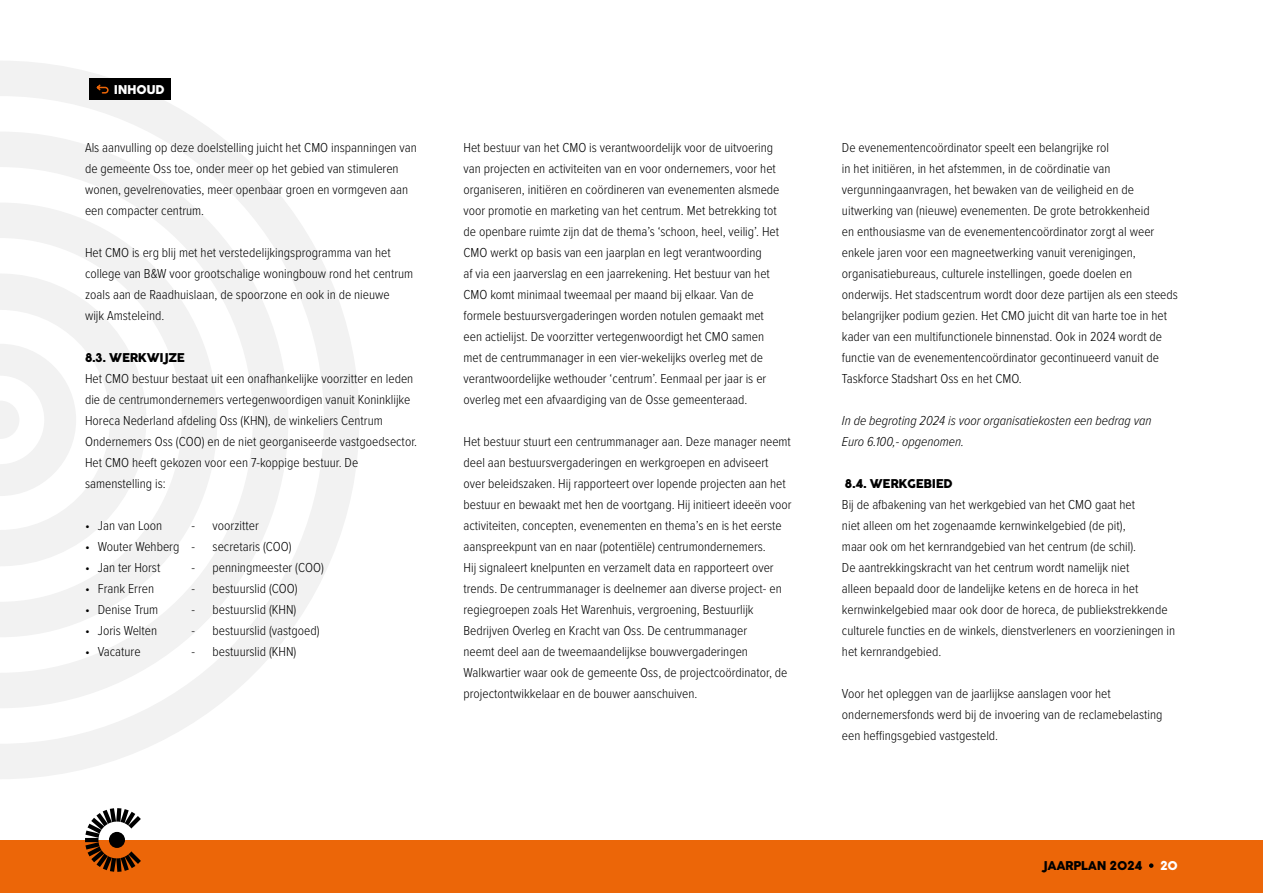
<style>
.page{position:relative;width:1263px;height:893px;background:#fff}
.page>*{position:absolute;margin:0;border:0;box-sizing:border-box;transform-origin:0 0}
.t1{font:300 13.5px/21px "Proxima Nova Cond";color:#000}
.t2{font:italic 300 13.5px/21px "Proxima Nova Cond";color:#000}
.t3{font:12px "Cocogoose Pro";letter-spacing:-.025em;color:#000}
.t4{font:12px "Cocogoose Pro";letter-spacing:-.025em;color:#fff}
</style>
<div class="page">
<div style="left:0;top:840px;width:1263px;height:53px;background:#ec6608"></div>
<svg style="left:85px;top:808px;width:56px;height:64px"></svg>
<div style="left:109px;top:832px;width:16px;height:16px;background:#000;border-radius:50%"></div>
<svg style="left:1149px;top:863px;width:4px;height:5px"></svg>
<svg style="left:0;top:61px;width:359px;height:718px"></svg>
<svg style="left:0;top:132px;width:288px;height:576px"></svg>
<svg style="left:0;top:203px;width:217px;height:434px;fill:#f2f2f2"></svg>
<svg style="left:0;top:273px;width:146px;height:293px"></svg>
<div style="left:89px;top:79px;width:82px;height:21px;background:#000"></div>
<svg style="left:96px;top:84px;width:13px;height:10px"></svg>
<p class="t4" style="left:114px;top:81px;width:52px">INHOUD</p>
<p class="t1" style="left:85px;top:136px;width:333px">Als aanvulling op deze doelstelling juicht het CMO inspanningen van de gemeente Oss toe, onder meer op het gebied van stimuleren wonen, gevelrenovaties, meer openbaar groen en vormgeven aan een compacter centrum.</p>
<p class="t1" style="left:85px;top:241px;width:330px">Het CMO is erg blij met het verstedelijkingsprogramma van het college van B&amp;W voor grootschalige woningbouw rond het centrum zoals aan de Raadhuislaan, de spoorzone en ook in de nieuwe<br>wijk Amsteleind.</p>
<p class="t3" style="left:85px;top:350px;width:101px">8.3. WERKWIJZE</p>
<p class="t1" style="left:85px;top:367px;width:333px">Het CMO bestuur bestaat uit een onafhankelijke voorzitter en leden die de centrumondernemers vertegenwoordigen vanuit Koninklijke Horeca Nederland afdeling Oss (KHN), de winkeliers Centrum Ondernemers Oss (COO) en de niet georganiseerde vastgoedsector.<br>Het CMO heeft gekozen voor een 7-koppige bestuur. De samenstelling is:</p>
<p class="t1" style="left:85px;top:514px;width:79px">• Jan van Loon</p>
<p class="t1" style="left:191px;top:514px;width:69px">- voorzitter</p>
<p class="t1" style="left:85px;top:535px;width:111px">• Wouter Wehberg -</p>
<p class="t1" style="left:213px;top:535px;width:81px">secretaris (COO)</p>
<p class="t1" style="left:85px;top:556px;width:77px">• Jan ter Horst</p>
<p class="t1" style="left:191px;top:556px;width:134px">- penningmeester (COO)</p>
<p class="t1" style="left:85px;top:577px;width:71px">• Frank Erren</p>
<p class="t1" style="left:191px;top:577px;width:108px">- bestuurslid (COO)</p>
<p class="t1" style="left:85px;top:598px;width:75px">• Denise Trum</p>
<p class="t1" style="left:191px;top:598px;width:107px">- bestuurslid (KHN)</p>
<p class="t1" style="left:85px;top:619px;width:74px">• Joris Welten</p>
<p class="t1" style="left:191px;top:619px;width:130px">- bestuurslid (vastgoed)</p>
<p class="t1" style="left:85px;top:640px;width:57px">• Vacature</p>
<p class="t1" style="left:191px;top:640px;width:107px">- bestuurslid (KHN)</p>
<p class="t1" style="left:463px;top:136px;width:318px">Het bestuur van het CMO is verantwoordelijk voor de uitvoering van projecten en activiteiten van en voor ondernemers, voor het organiseren, initiëren en coördineren van evenementen alsmede voor promotie en marketing van het centrum. Met betrekking tot de openbare ruimte zijn dat de thema’s ‘schoon, heel, veilig’. Het CMO werkt op basis van een jaarplan en legt verantwoording<br>af via een jaarverslag en een jaarrekening. Het bestuur van het CMO komt minimaal tweemaal per maand bij elkaar. Van de formele bestuursvergaderingen worden notulen gemaakt met een actielijst. De voorzitter vertegenwoordigt het CMO samen met de centrummanager in een vier-wekelijks overleg met de verantwoordelijke wethouder ‘centrum’. Eenmaal per jaar is er overleg met een afvaardiging van de Osse gemeenteraad.</p>
<p class="t1" style="left:463px;top:430px;width:329px">Het bestuur stuurt een centrummanager aan. Deze manager neemt deel aan bestuursvergaderingen en werkgroepen en adviseert over beleidszaken. Hij rapporteert over lopende projecten aan het bestuur en bewaakt met hen de voortgang. Hij initieert ideeën voor activiteiten, concepten, evenementen en thema’s en is het eerste aanspreekpunt van en naar (potentiële) centrumondernemers.<br>Hij signaleert knelpunten en verzamelt data en rapporteert over trends. De centrummanager is deelnemer aan diverse project- en regiegroepen zoals Het Warenhuis, vergroening, Bestuurlijk Bedrijven Overleg en Kracht van Oss. De centrummanager<br>neemt deel aan de tweemaandelijkse bouwvergaderingen Walkwartier waar ook de gemeente Oss, de projectcoördinator, de projectontwikkelaar en de bouwer aanschuiven.</p>
<p class="t1" style="left:842px;top:137px;width:337px">De evenementencoördinator speelt een belangrijke rol<br>in het initiëren, in het afstemmen, in de coördinatie van vergunningaanvragen, het bewaken van de veiligheid en de uitwerking van (nieuwe) evenementen. De grote betrokkenheid<br>en enthousiasme van de evenementencoördinator zorgt al weer enkele jaren voor een magneetwerking vanuit verenigingen, organisatiebureaus, culturele instellingen, goede doelen en onderwijs. Het stadscentrum wordt door deze partijen als een steeds belangrijker podium gezien. Het CMO juicht dit van harte toe in het kader van een multifunctionele binnenstad. Ook in 2024 wordt de functie van de evenementencoördinator gecontinueerd vanuit de Taskforce Stadshart Oss en het CMO.</p>
<p class="t2" style="left:842px;top:410px;width:311px">In de begroting 2024 is voor organisatiekosten een bedrag van<br>Euro 6.100,- opgenomen.</p>
<p class="t3" style="left:845px;top:476px;width:109px">8.4. WERKGEBIED</p>
<p class="t1" style="left:842px;top:493px;width:335px">Bij de afbakening van het werkgebied van het CMO gaat het<br>niet alleen om het zogenaamde kernwinkelgebied (de pit),<br>maar ook om het kernrandgebied van het centrum (de schil).<br>De aantrekkingskracht van het centrum wordt namelijk niet<br>alleen bepaald door de landelijke ketens en de horeca in het kernwinkelgebied maar ook door de horeca, de publiekstrekkende culturele functies en de winkels, dienstverleners en voorzieningen in het kernrandgebied.</p>
<p class="t1" style="left:842px;top:682px;width:322px">Voor het opleggen van de jaarlijkse aanslagen voor het ondernemersfonds werd bij de invoering van de reclamebelasting een heffingsgebied vastgesteld.</p>
<p class="t3" style="left:1042px;top:857px;width:101px">JAARPLAN 2024</p>
<p class="t4" style="left:1160px;top:857px;width:19px">20</p>
</div>
